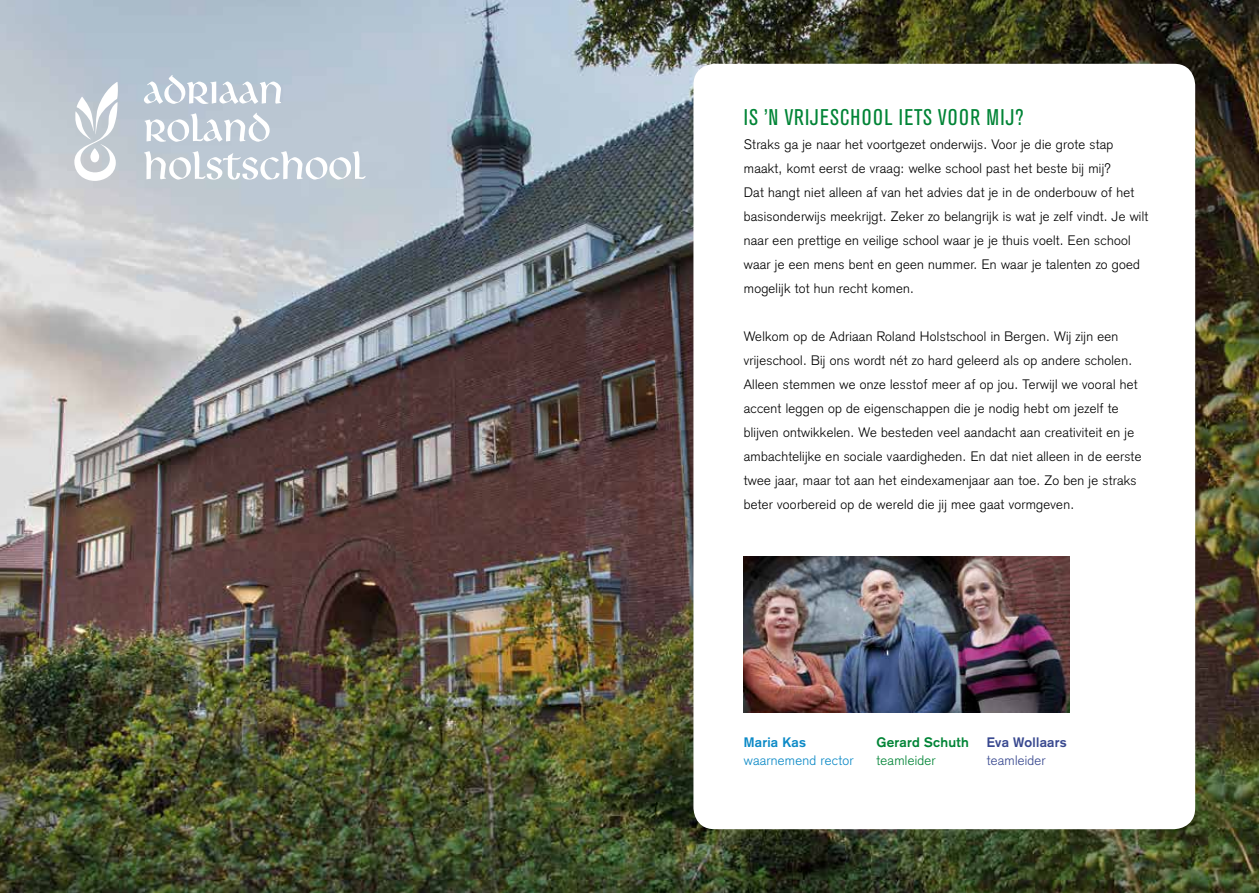
<style>
.page{position:relative;width:1259px;height:893px;background:#fff}
.page>*{position:absolute;margin:0;border:0;box-sizing:border-box;transform-origin:0 0}
.t1{font:condensed 22.5px "Akzidenz Grotesk BE";letter-spacing:.045em;color:#008436}
.t2{font:300 13.5px/24px "Akzidenz Grotesk";letter-spacing:.02em;color:#000}
.t3{font:300 13.5px "Akzidenz Grotesk";letter-spacing:.02em;color:#0b89c6}
.t4{font:700 13.5px "Akzidenz Grotesk";letter-spacing:.02em;color:#008436}
.t5{font:700 13.5px "Akzidenz Grotesk";letter-spacing:.02em;color:#38488f}
.t6{font:300 13.5px "Akzidenz Grotesk";letter-spacing:.02em;color:#008436}
.t7{font:300 13.5px "Akzidenz Grotesk";letter-spacing:.02em;color:#38488f}
.t8{font:700 13.5px "Akzidenz Grotesk";letter-spacing:.02em;color:#0b89c6}
</style>
<div class="page">
<img style="left:0;top:0;width:1259px;height:893px">
<div style="left:693px;top:64px;width:502px;height:765px;background:#fff;border-radius:21px"></div>
<img style="left:744px;top:557px;width:325px;height:155px">
<svg style="left:144px;top:75px;width:137px;height:29px"></svg>
<svg style="left:145px;top:113px;width:125px;height:29px"></svg>
<svg style="left:144px;top:151px;width:222px;height:29px"></svg>
<svg style="left:74px;top:81px;width:44px;height:100px"></svg>
<h1 class="t1" style="left:744px;top:105px;width:281px">IS ’N VRIJESCHOOL IETS VOOR MIJ?</h1>
<p class="t2" style="left:744px;top:133px;width:406px">Straks ga je naar het voortgezet onderwijs. Voor je die grote stap maakt, komt eerst de vraag: welke school past het beste bij mij?<br>Dat hangt niet alleen af van het advies dat je in de onderbouw of het basisonderwijs meekrijgt. Zeker zo belangrijk is wat je zelf vindt. Je wilt naar een prettige en veilige school waar je je thuis voelt. Een school waar je een mens bent en geen nummer. En waar je talenten zo goed mogelijk tot hun recht komen.</p>
<p class="t2" style="left:744px;top:325px;width:399px">Welkom op de Adriaan Roland Holstschool in Bergen. Wij zijn een vrijeschool. Bij ons wordt nét zo hard geleerd als op andere scholen.<br>Alleen stemmen we onze lesstof meer af op jou. Terwijl we vooral het accent leggen op de eigenschappen die je nodig hebt om jezelf te blijven ontwikkelen. We besteden veel aandacht aan creativiteit en je ambachtelijke en sociale vaardigheden. En dat niet alleen in de eerste twee jaar, maar tot aan het eindexamenjaar aan toe. Zo ben je straks beter voorbereid op de wereld die jij mee gaat vormgeven.</p>
<p class="t8" style="left:744px;top:734px;width:63px">Maria Kas</p>
<p class="t3" style="left:744px;top:753px;width:111px">waarnemend rector</p>
<p class="t4" style="left:876px;top:734px;width:94px">Gerard Schuth</p>
<p class="t6" style="left:876px;top:753px;width:60px">teamleider</p>
<p class="t5" style="left:986px;top:734px;width:81px">Eva Wollaars</p>
<p class="t7" style="left:986px;top:753px;width:60px">teamleider</p>
</div>
